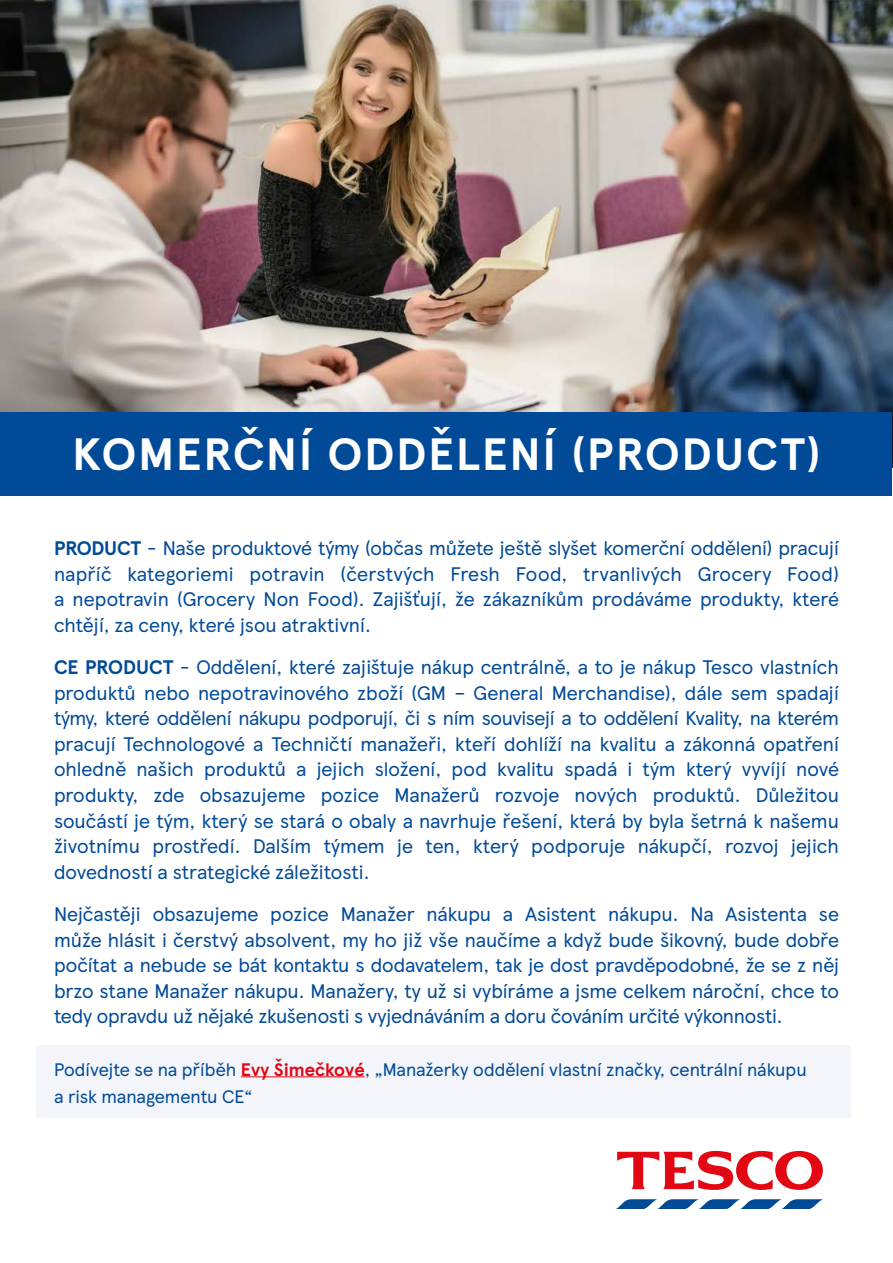
<style>
.page{position:relative;width:893px;height:1263px;background:#fff}
.page>*{position:absolute;margin:0;border:0;box-sizing:border-box;transform-origin:0 0}
.t1{font:700 45px "TESCO Modern";letter-spacing:.045em;color:#fff}
.t2{font:19.5px/25.5px "TESCO Modern";letter-spacing:-.01em;color:#004a97;text-align:justify}
.t3{font:18px/27px "TESCO Modern";color:#004a97}
.s1{font-weight:700}
.s2{font-weight:700;color:#e30613}
</style>
<div class="page">
<img style="left:0;top:0;width:893px;height:468px">
<div style="left:36px;top:1045px;width:814px;height:73px;background:#f4f5fb"></div>
<hr style="left:241px;top:1076px;width:124px;height:1px;background:#e30613">
<svg style="left:617px;top:1151px;width:206px;height:39px"></svg>
<svg style="left:616px;top:1199px;width:206px;height:10px"></svg>
<div style="left:1px;top:412px;width:891px;height:84px;background:#004a97"></div>
<h1 class="t1" style="left:72px;top:420px;width:750px">KOMERČNÍ ODDĚLENÍ (PRODUCT)</h1>
<p class="t2" style="left:54px;top:534px;width:786px"><span class="s1">PRODUCT</span> - Naše produktové týmy (občas můžete ještě slyšet komerční oddělení) pracují napříč kategoriemi potravin (čerstvých Fresh Food, trvanlivých Grocery Food) a nepotravin (Grocery Non Food). Zajišťují, že zákazníkům prodáváme produkty, které chtějí, za ceny, které jsou atraktivní.</p>
<p class="t2" style="left:54px;top:654px;width:786px"><span class="s1">CE PRODUCT</span> - Oddělení, které zajištuje nákup centrálně, a to je nákup Tesco vlastních produktů nebo nepotravinového zboží (GM – General Merchandise), dále sem spadají týmy, které oddělení nákupu podporují, či s ním souvisejí a to oddělení Kvality, na kterém pracují Technologové a Techničtí manažeři, kteří dohlíží na kvalitu a zákonná opatření ohledně našich produktů a jejich složení, pod kvalitu spadá i tým který vyvíjí nové produkty, zde obsazujeme pozice Manažerů rozvoje nových produktů. Důležitou součástí je tým, který se stará o obaly a navrhuje řešení, která by byla šetrná k našemu životnímu prostředí. Dalším týmem je ten, který podporuje nákupčí, rozvoj jejich dovedností a strategické záležitosti.</p>
<p class="t2" style="left:54px;top:900px;width:786px">Nejčastěji obsazujeme pozice Manažer nákupu a Asistent nákupu. Na Asistenta se může hlásit i čerstvý absolvent, my ho již vše naučíme a když bude šikovný, bude dobře počítat a nebude se bát kontaktu s dodavatelem, tak je dost pravděpodobné, že se z něj brzo stane Manažer nákupu. Manažery, ty už si vybíráme a jsme celkem nároční, chce to tedy opravdu už nějaké zkušenosti s vyjednáváním a doru čováním určité výkonnosti.</p>
<p class="t3" style="left:54px;top:1054px;width:754px">Podívejte se na příběh <span class="s2">Evy Šimečkové</span>, „Manažerky oddělení vlastní značky, centrální nákupu a risk managementu CE“</p>
</div>
